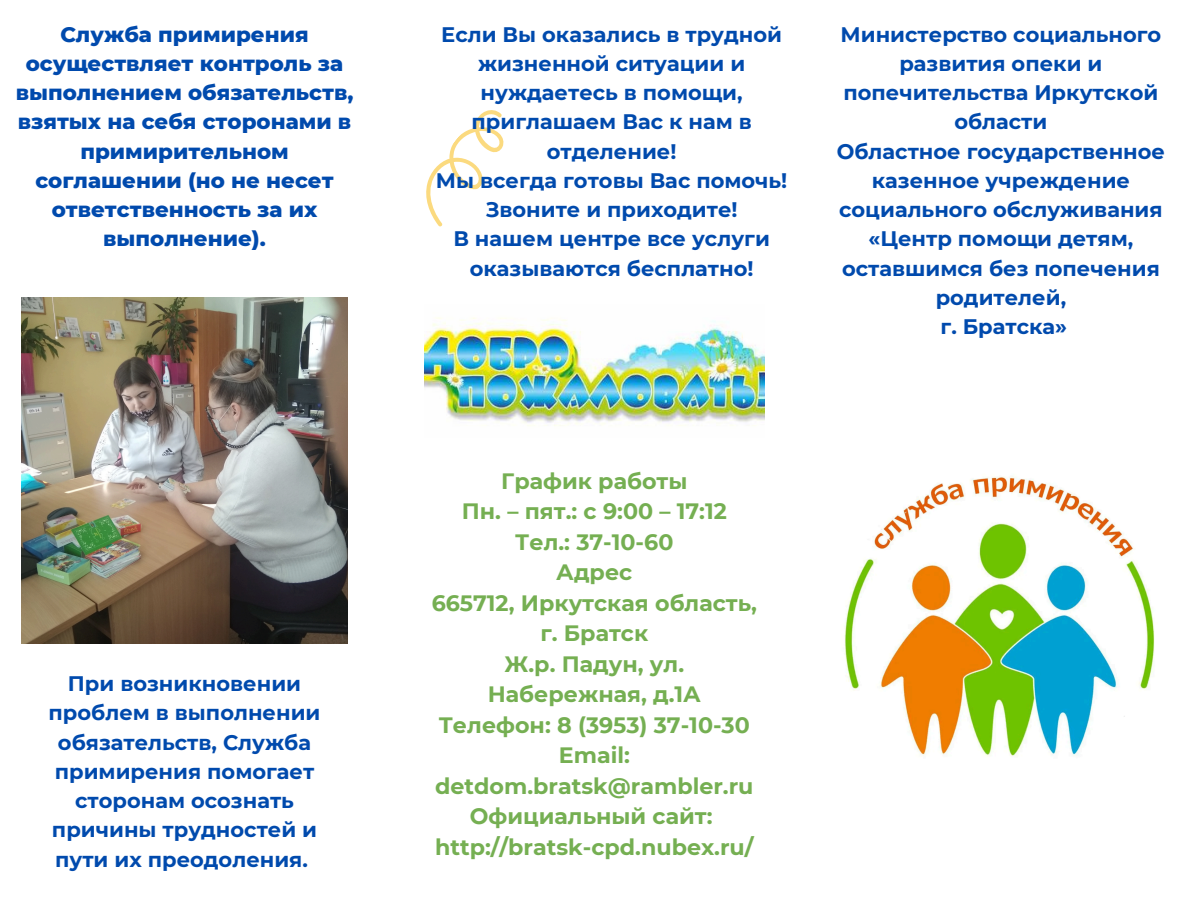
<style>
.page{position:relative;width:1188px;height:918px;background:#fff}
.page>*{position:absolute;margin:0;border:0;box-sizing:border-box;transform-origin:0 0}
.t1{font:700 22.2px/30.5px "Montserrat";color:#75af52;text-align:center}
.t2{font:800 21.3px/29.2px "Montserrat";color:#004aad;text-align:center}
.t3{font:700 21px/29.2px "Montserrat";color:#004aad;text-align:center}
</style>
<div class="page">
<svg style="left:426px;top:110px;width:78px;height:117px"></svg>
<img style="left:424px;top:317px;width:341px;height:109px">
<img style="left:21px;top:298px;width:326px;height:345px">
<img style="left:844px;top:476px;width:311px;height:281px">
<p class="t2" style="left:16px;top:19px;width:339px">Служба примирения осуществляет контроль за выполнением обязательств, взятых на себя сторонами в примирительном соглашении (но не несет ответственность за их выполнение).</p>
<h1 class="t3" style="left:837px;top:19px;width:330px">Министерство социального развития опеки и попечительства Иркутской области<br>Областное государственное казенное учреждение социального обслуживания «Центр помощи детям, оставшимся без попечения родителей,<br>г. Братска»</h1>
<p class="t3" style="left:436px;top:19px;width:353px">Если Вы оказались в трудной жизненной ситуации и нуждаетесь в помощи, приглашаем Вас к нам в отделение!<br>Мы всегда готовы Вас помочь!<br>Звоните и приходите!<br>В нашем центре все услуги оказываются бесплатно!</p>
<p class="t3" style="left:49px;top:669px;width:273px">При возникновении проблем в выполнении обязательств, Служба примирения помогает сторонам осознать причины трудностей и пути их преодоления.</p>
<h1 class="t1" style="left:432px;top:466px;width:327px">График работы<br>Пн. – пят.: с 9:00 – 17:12<br>Тел.: 37-10-60<br>Адрес<br>665712, Иркутская область, г. Братск<br>Ж.р. Падун, ул.<br>Набережная, д.1А<br>Телефон: 8 (3953) 37-10-30<br>Email: detdom.bratsk@rambler.ru<br>Официальный сайт: http://bratsk-cpd.nubex.ru/</h1>
</div>
